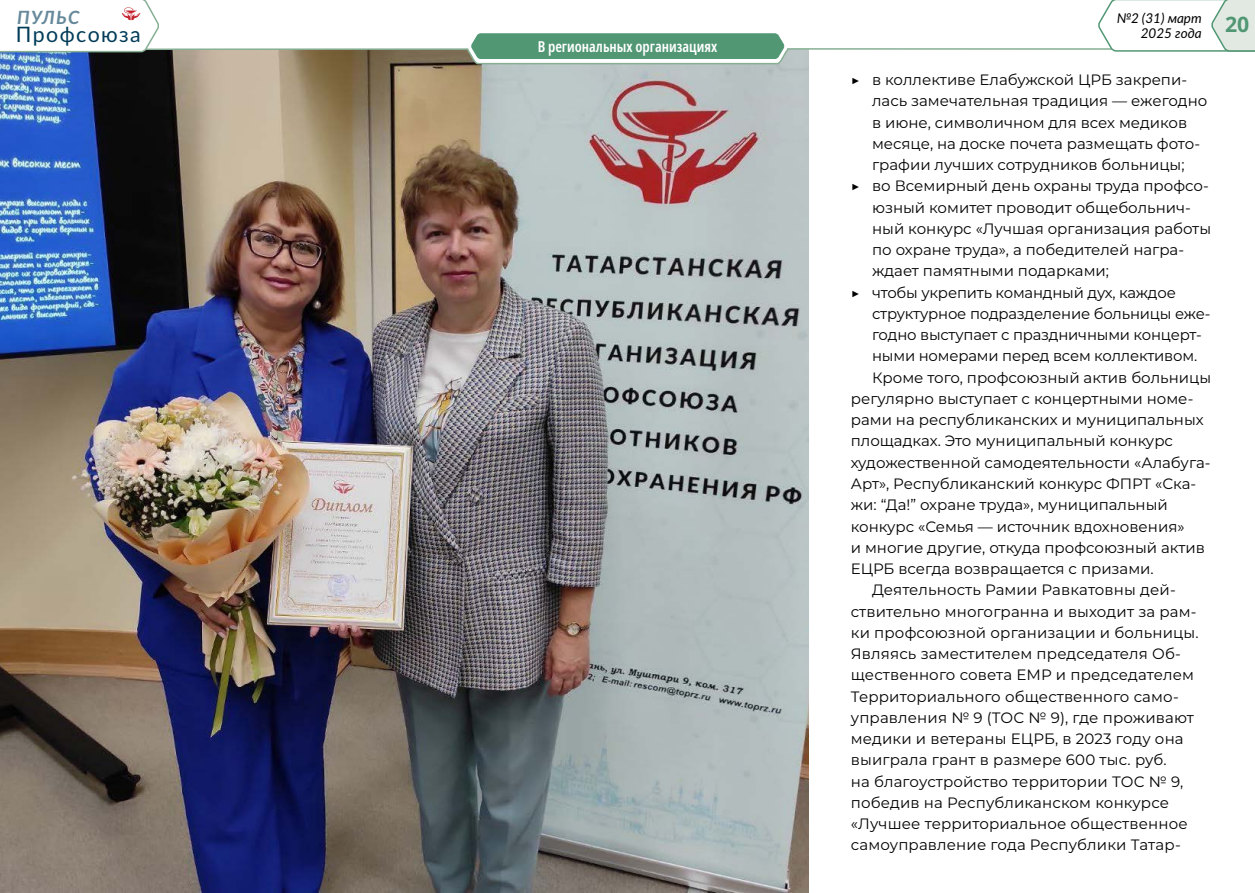
<style>
.page{position:relative;width:1255px;height:893px;background:#fff}
.page>*{position:absolute;margin:0;border:0;box-sizing:border-box;transform-origin:0 0}
.t1{font:21.3px "Lato";letter-spacing:.07em;color:#003b59}
.t2{font:italic 700 18.3px "Lato";letter-spacing:.07em;color:#66899b}
.t3{font:15px "Montserrat";color:#000}
.t4{font:600 extra-condensed 15px "Noto Sans";color:#fff}
.t5{font:italic 13.5px/15.3px "Lato";color:#000}
.s1{font-family:"Montserrat Alternates";font-weight:100;font-style:italic}
</style>
<div class="page">
<img style="left:0;top:65px;width:808px;height:828px">
<svg style="left:0;top:48px;width:1096px;height:17px"></svg>
<div style="left:470px;top:33px;width:315px;height:26px;background:#519774"></div>
<svg style="left:0;top:0;width:159px;height:53px"></svg>
<svg style="left:1096px;top:0;width:158px;height:52px"></svg>
<p class="t2" style="left:17px;top:4px;width:64px">ПУЛЬС</p>
<h1 class="t1" style="left:16px;top:19px;width:126px">Профсоюза</h1>
<p class="t4" style="left:537px;top:35px;width:181px">В региональных организациях</p>
<p class="t5" style="left:1140px;top:10px;width:110px;text-indent:-24px">№2 (31) март<br>2025 года <sup>20</sup></p>
<p class="t3" style="left:850px;top:69px;width:338px"><span class="s1">▶</span> в коллективе Елабужской ЦРБ закрепи-</p>
<p class="t3" style="left:872px;top:91px;width:337px">лась замечательная традиция — ежегодно</p>
<p class="t3" style="left:872px;top:112px;width:316px">в июне, символичном для всех медиков</p>
<p class="t3" style="left:872px;top:133px;width:329px">месяце, на доске почета размещать фото-</p>
<p class="t3" style="left:872px;top:154px;width:314px">графии лучших сотрудников больницы;</p>
<p class="t3" style="left:850px;top:176px;width:359px"><span class="s1">▶</span> во Всемирный день охраны труда профсо-</p>
<p class="t3" style="left:872px;top:197px;width:320px">юзный комитет проводит общебольнич-</p>
<p class="t3" style="left:872px;top:218px;width:340px">ный конкурс «Лучшая организация работы</p>
<p class="t3" style="left:872px;top:239px;width:313px">по охране труда», а победителей награ-</p>
<p class="t3" style="left:872px;top:261px;width:238px">ждает памятными подарками;</p>
<p class="t3" style="left:850px;top:282px;width:326px"><span class="s1">▶</span> чтобы укрепить командный дух, каждое</p>
<p class="t3" style="left:872px;top:303px;width:340px">структурное подразделение больницы еже-</p>
<p class="t3" style="left:872px;top:325px;width:331px">годно выступает с праздничными концерт-</p>
<p class="t3" style="left:872px;top:346px;width:326px">ными номерами перед всем коллективом.</p>
<p class="t3" style="left:872px;top:367px;width:340px">Кроме того, профсоюзный актив больницы</p>
<p class="t3" style="left:850px;top:388px;width:344px">регулярно выступает с концертными номе-</p>
<p class="t3" style="left:850px;top:410px;width:354px">рами на республиканских и муниципальных</p>
<p class="t3" style="left:850px;top:431px;width:324px">площадках. Это муниципальный конкурс</p>
<p class="t3" style="left:850px;top:452px;width:358px">художественной самодеятельности «Алабуга--</p>
<p class="t3" style="left:850px;top:473px;width:347px">Арт», Республиканский конкурс ФПРТ «Ска-</p>
<p class="t3" style="left:850px;top:495px;width:318px">жи: “Да!” охране труда», муниципальный</p>
<p class="t3" style="left:850px;top:516px;width:335px">конкурс «Семья — источник вдохновения»</p>
<p class="t3" style="left:850px;top:537px;width:355px">и многие другие, откуда профсоюзный актив</p>
<p class="t3" style="left:850px;top:558px;width:304px">ЕЦРБ всегда возвращается с призами.</p>
<p class="t3" style="left:872px;top:580px;width:305px">Деятельность Рамии Равкатовны дей-</p>
<p class="t3" style="left:850px;top:601px;width:347px">ствительно многогранна и выходит за рам-</p>
<p class="t3" style="left:850px;top:622px;width:349px">ки профсоюзной организации и больницы.</p>
<p class="t3" style="left:850px;top:643px;width:331px">Являясь заместителем председателя Об-</p>
<p class="t3" style="left:850px;top:665px;width:345px">щественного совета ЕМР и председателем</p>
<p class="t3" style="left:850px;top:686px;width:329px">Территориального общественного само-</p>
<p class="t3" style="left:850px;top:707px;width:345px">управления № 9 (ТОС № 9), где проживают</p>
<p class="t3" style="left:850px;top:728px;width:334px">медики и ветераны ЕЦРБ, в 2023 году она</p>
<p class="t3" style="left:850px;top:750px;width:317px">выиграла грант в размере 600 тыс. руб.</p>
<p class="t3" style="left:850px;top:771px;width:334px">на благоустройство территории ТОС № 9,</p>
<p class="t3" style="left:850px;top:792px;width:320px">победив на Республиканском конкурсе</p>
<p class="t3" style="left:850px;top:813px;width:338px">«Лучшее территориальное общественное</p>
<p class="t3" style="left:850px;top:835px;width:331px">самоуправление года Республики Татар-</p>
</div>
